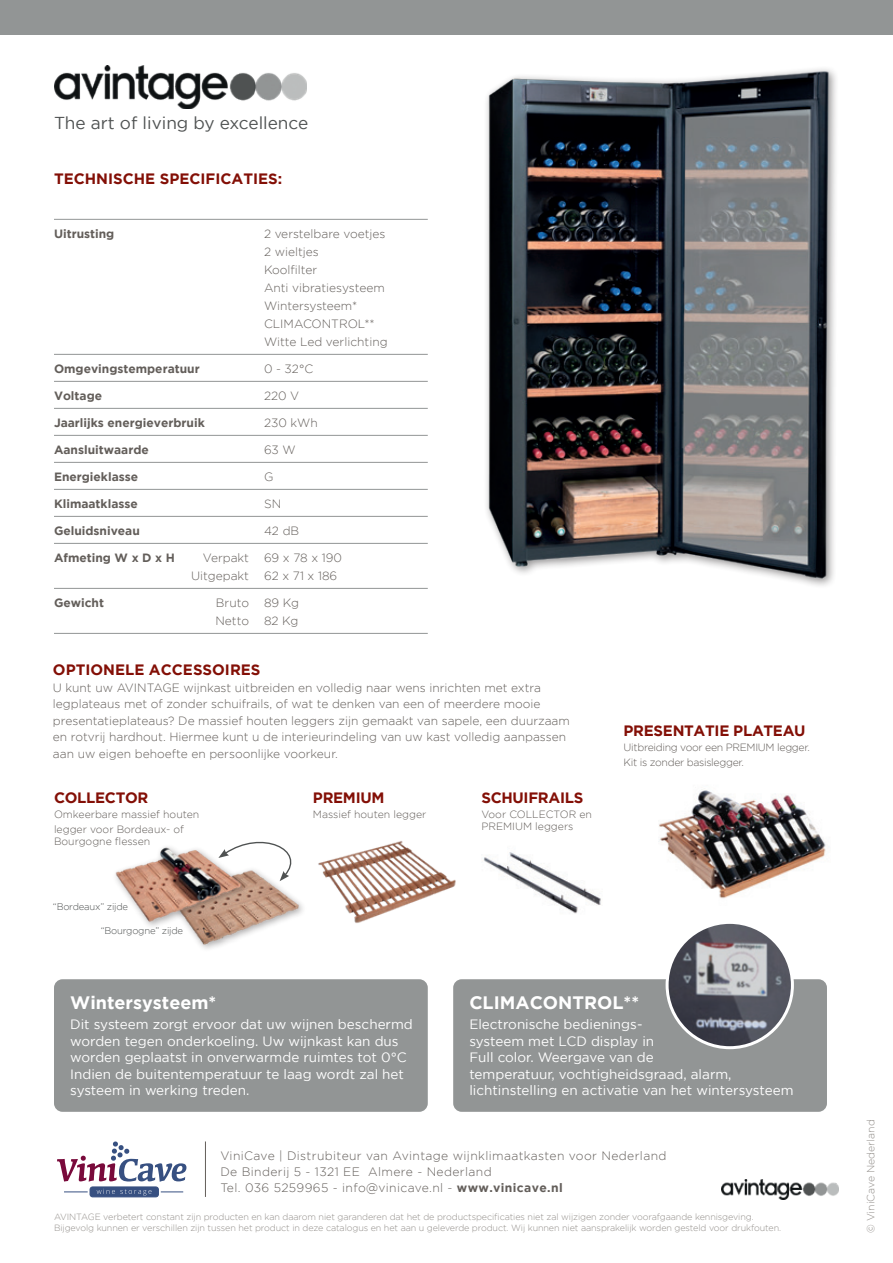
<style>
.page{position:relative;width:893px;height:1263px;background:#fff}
.page>*{position:absolute;margin:0;border:0;box-sizing:border-box;transform-origin:0 0}
.t1{font:700 18px "Gotham";color:#fff}
.t2{font:17.25px "Gotham";color:#4f5252}
.t3{font:700 15px "Gotham";letter-spacing:-.02em;color:#830f06}
.t4{font:700 15px "Gotham";color:#830f06}
.t5{font:13.5px/16.5px "Gotham";color:#fff}
.t6{font:300 12.15px/16.2px "Gotham";letter-spacing:.03em;color:#635e5a}
.t7{font:300 12px/18px "Gotham";color:#635e5a}
.t8{font:700 12px "Gotham";color:#635e5a}
.t9{font:300 10.5px/15px "Gotham";color:#635e5a}
.t10{font:300 10.5px/15px "Gotham";letter-spacing:-.03em;color:#635e5a}
.t11{font:300 10.5px "Gotham";color:#938f8b}
.t12{font:300 9.6px "Gotham";letter-spacing:-.02em;color:#4f5252}
.t13{font:300 9px/10.8px "Gotham";letter-spacing:-.01em;color:#938f8b}
.s1{font-weight:700}
</style>
<div class="page">
<div style="left:0;top:0;width:893px;height:35px;background:#929595"></div>
<img style="left:722px;top:1179px;width:117px;height:20px">
<div style="left:54px;top:979px;width:374px;height:133px;background:#929595;border-radius:9px"></div>
<img style="left:190px;top:881px;width:113px;height:68px">
<div style="left:112px;top:843px;width:137px;height:87px;background:#231f20;opacity:.4"></div>
<img style="left:112px;top:843px;width:139px;height:82px">
<svg style="left:218px;top:841px;width:74px;height:40px"></svg>
<svg style="left:161px;top:1192px;width:22px;height:1px"></svg>
<svg style="left:64px;top:1192px;width:24px;height:1px"></svg>
<svg style="left:57px;top:1141px;width:129px;height:41px"></svg>
<div style="left:90px;top:1187px;width:68px;height:10px;background:#375081;border-radius:3px"></div>
<div style="left:90px;top:1187px;width:68px;height:10px;border:1px solid #375081;border-radius:3px"></div>
<svg style="left:97px;top:1189px;width:55px;height:6px"></svg>
<hr style="left:205px;top:1141px;width:1px;height:56px;background:#635e5a">
<img style="left:54px;top:66px;width:252px;height:42px">
<div style="left:483px;top:65px;width:356px;height:524px;background:#231f20;opacity:.5"></div>
<img style="left:487px;top:69px;width:344px;height:511px">
<hr style="left:54px;top:219px;width:374px;height:1px;background:#929595">
<hr style="left:54px;top:354px;width:374px;height:1px;background:#929595">
<hr style="left:54px;top:381px;width:374px;height:1px;background:#929595">
<hr style="left:54px;top:408px;width:374px;height:1px;background:#929595">
<hr style="left:54px;top:435px;width:374px;height:1px;background:#929595">
<hr style="left:54px;top:462px;width:374px;height:1px;background:#929595">
<hr style="left:54px;top:489px;width:374px;height:1px;background:#929595">
<hr style="left:54px;top:516px;width:374px;height:1px;background:#929595">
<hr style="left:54px;top:543px;width:374px;height:1px;background:#929595">
<hr style="left:54px;top:588px;width:374px;height:1px;background:#929595">
<hr style="left:54px;top:633px;width:374px;height:1px;background:#929595">
<div style="left:453px;top:979px;width:374px;height:133px;background:#929595;border-radius:9px"></div>
<img style="left:667px;top:922px;width:125px;height:126px;border-radius:63px">
<div style="left:666px;top:921px;width:128px;height:128px;border:3px solid #fff;border-radius:50%"></div>
<img style="left:318px;top:841px;width:138px;height:82px">
<img style="left:658px;top:790px;width:168px;height:109px">
<img style="left:483px;top:852px;width:118px;height:62px">
<h2 class="t2" style="left:54px;top:113px;width:256px">The art of living by excellence</h2>
<p class="t4" style="left:54px;top:170px;width:230px">TECHNISCHE SPECIFICATIES:</p>
<p class="t8" style="left:54px;top:226px;width:62px">Uitrusting</p>
<p class="t7" style="left:264px;top:224px;width:125px">2 verstelbare voetjes<br>2 wieltjes<br>Koolfilter<br>Anti vibratiesysteem<br>Wintersysteem*<br>CLIMACONTROL**<br>Witte Led verlichting</p>
<p class="t8" style="left:54px;top:361px;width:147px">Omgevingstemperatuur</p>
<p class="t7" style="left:264px;top:359px;width:51px">0 - 32°C</p>
<p class="t8" style="left:54px;top:388px;width:50px">Voltage</p>
<p class="t7" style="left:264px;top:386px;width:37px">220 V</p>
<p class="t8" style="left:54px;top:415px;width:152px">Jaarlijks energieverbruik</p>
<p class="t7" style="left:264px;top:413px;width:55px">230 kWh</p>
<p class="t8" style="left:54px;top:442px;width:96px">Aansluitwaarde</p>
<p class="t7" style="left:264px;top:440px;width:33px">63 W</p>
<p class="t8" style="left:54px;top:469px;width:86px">Energieklasse</p>
<p class="t7" style="left:264px;top:467px;width:11px">G</p>
<p class="t8" style="left:54px;top:496px;width:85px">Klimaatklasse</p>
<p class="t7" style="left:264px;top:494px;width:19px">SN</p>
<p class="t8" style="left:54px;top:523px;width:87px">Geluidsniveau</p>
<p class="t7" style="left:264px;top:521px;width:37px">42 dB</p>
<p class="t8" style="left:54px;top:550px;width:122px">Afmeting W x D x H</p>
<p class="t7" style="left:203px;top:548px;width:48px">Verpakt</p>
<p class="t7" style="left:264px;top:548px;width:80px">69 x 78 x 190</p>
<p class="t7" style="left:191px;top:566px;width:59px">Uitgepakt</p>
<p class="t7" style="left:264px;top:566px;width:75px">62 x 71 x 186</p>
<p class="t8" style="left:54px;top:595px;width:52px">Gewicht</p>
<p class="t7" style="left:216px;top:593px;width:35px">Bruto</p>
<p class="t7" style="left:264px;top:593px;width:37px">89 Kg</p>
<p class="t7" style="left:215px;top:611px;width:35px">Netto</p>
<p class="t7" style="left:264px;top:611px;width:36px">82 Kg</p>
<p class="t4" style="left:53px;top:661px;width:209px">OPTIONELE ACCESSOIRES</p>
<p class="t7" style="left:53px;top:679px;width:518px;line-height:16.5px">U kunt uw AVINTAGE wijnkast uitbreiden en volledig naar wens inrichten met extra legplateaus met of zonder schuifrails, of wat te denken van een of meerdere mooie presentatieplateaus? De massief houten leggers zijn gemaakt van sapele, een duurzaam en rotvrij hardhout. Hiermee kunt u de interieurindeling van uw kast volledig aanpassen aan uw eigen behoefte en persoonlijke voorkeur.</p>
<p class="t3" style="left:54px;top:789px;width:96px">COLLECTOR</p>
<p class="t9" style="left:54px;top:806px;width:147px">Omkeerbare massief houten legger voor Bordeaux- of</p>
<p class="t9" style="left:54px;top:834px;width:98px">Bourgogne flessen</p>
<p class="t3" style="left:481px;top:789px;width:103px">SCHUIFRAILS</p>
<p class="t9" style="left:481px;top:808px;width:112px;line-height:12.6px">Voor COLLECTOR en<br>PREMIUM leggers</p>
<p class="t3" style="left:313px;top:789px;width:73px">PREMIUM</p>
<p class="t9" style="left:313px;top:806px;width:115px">Massief houten legger</p>
<p class="t12" style="left:53px;top:901px;width:77px">“Bordeaux” zijde</p>
<p class="t12" style="left:101px;top:926px;width:84px">“Bourgogne” zijde</p>
<p class="t3" style="left:624px;top:722px;width:184px">PRESENTATIE PLATEAU</p>
<p class="t10" style="left:624px;top:740px;width:188px">Uitbreiding voor een PREMIUM legger.<br>Kit is zonder basislegger.</p>
<h1 class="t1" style="left:70px;top:992px;width:148px">Wintersysteem*</h1>
<p class="t5" style="left:70px;top:1016px;width:344px">Dit systeem zorgt ervoor dat uw wijnen beschermd worden tegen onderkoeling. Uw wijnkast kan dus worden geplaatst in onverwarmde ruimtes tot 0°C Indien de buitentemperatuur te laag wordt zal het systeem in werking treden.</p>
<h1 class="t1" style="left:469px;top:992px;width:171px">CLIMACONTROL**</h1>
<p class="t5" style="left:469px;top:1016px;width:326px">Electronische bedienings-<br>systeem met LCD display in<br>Full color. Weergave van de<br>temperatuur, vochtigheidsgraad, alarm, lichtinstelling en activatie van het wintersysteem</p>
<p class="t6" style="left:220px;top:1147px;width:448px">ViniCave | Distrubiteur van Avintage wijnklimaatkasten voor Nederland<br>De Binderij 5 - 1321 EE Almere - Nederland<br>Tel. 036 5259965 - info@vinicave.nl - <span class="s1">www.vinicave.nl</span></p>
<p class="t13" style="left:54px;top:1211px;width:729px">AVINTAGE verbetert constant zijn producten en kan daarom niet garanderen dat het de productspecificaties niet zal wijzigen zonder voorafgaande kennisgeving.<br>Bijgevolg kunnen er verschillen zijn tussen het product in deze catalogus en het aan u geleverde product. Wij kunnen niet aansprakelijk worden gesteld voor drukfouten.</p>
<p class="t11" style="left:865px;top:1233px;width:115px;rotate:-90deg">© ViniCave Nederland</p>
</div>
